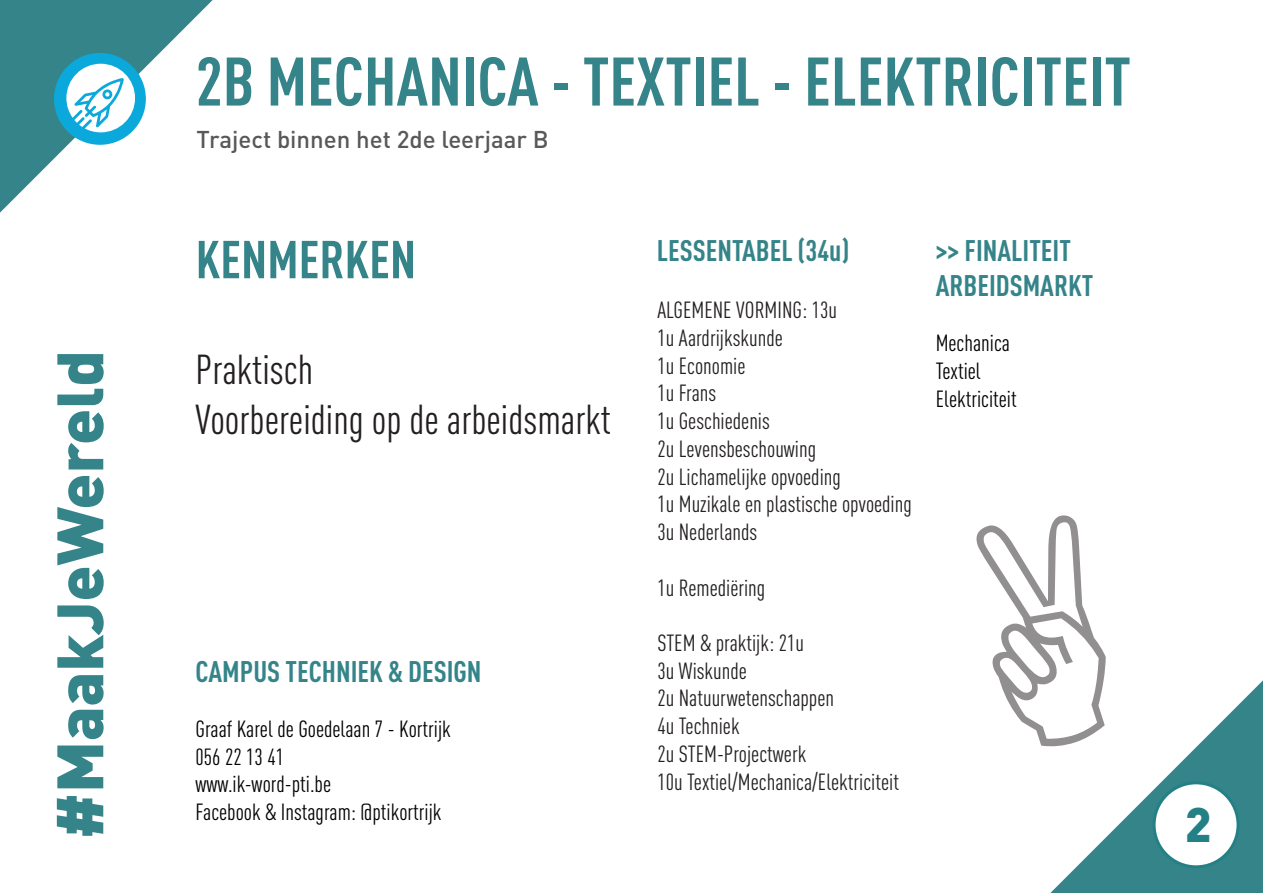
<style>
.page{position:relative;width:1263px;height:893px;background:#fff}
.page>*{position:absolute;margin:0;border:0;box-sizing:border-box;transform-origin:0 0}
.t1{font:700 condensed 67.5px "DINOT";color:#348489}
.t2{font:900 64.5px "DINOT";color:#348489}
.t3{font:700 condensed 52.5px "DINOT";color:#348489}
.t4{font:900 48px "DINOT";color:#238186}
.t5{font:condensed 41.25px "DINOT";color:#231f20}
.t6{font:700 condensed 29.4px "DINOT";color:#348489}
.t7{font:500 24px "DINOT";color:#57585a}
.t8{font:condensed 23.1px "DINOT";color:#231f20}
.t9{font:condensed 23.1px "DINOT";color:#000}
</style>
<div class="page">
<svg style="left:0;top:0;width:213px;height:213px"></svg>
<svg style="left:1050px;top:680px;width:213px;height:213px"></svg>
<svg style="left:976px;top:515px;width:130px;height:232px"></svg>
<div style="left:54px;top:53px;width:92px;height:92px;background:#0ba8db;border-radius:50%"></div>
<svg style="left:66px;top:64px;width:69px;height:68px"></svg>
<div style="left:1154px;top:783px;width:84px;height:84px;background:#fff;border-radius:50%"></div>
<div style="left:1152px;top:781px;width:87px;height:87px;border:3px solid #238186;border-radius:50%"></div>
<p class="t2" style="left:36px;top:839px;width:490px;rotate:-90deg">#MaakJeWereld</p>
<p class="t1" style="left:196px;top:41px;width:937px">2B MECHANICA - TEXTIEL - ELEKTRICITEIT</p>
<p class="t7" style="left:197px;top:123px;width:354px">Traject binnen het 2de leerjaar B</p>
<p class="t3" style="left:196px;top:228px;width:222px">KENMERKEN</p>
<p class="t5" style="left:196px;top:346px;width:119px">Praktisch</p>
<p class="t5" style="left:196px;top:395px;width:417px">Voorbereiding op de arbeidsmarkt</p>
<p class="t6" style="left:196px;top:653px;width:287px">CAMPUS TECHNIEK &amp; DESIGN</p>
<p class="t9" style="left:196px;top:715px;width:257px">Graaf Karel de Goedelaan 7 - Kortrijk</p>
<p class="t9" style="left:196px;top:743px;width:90px">056 22 13 41</p>
<p class="t9" style="left:196px;top:771px;width:137px">www.ik-word-pti.be</p>
<p class="t9" style="left:196px;top:799px;width:247px">Facebook &amp; Instagram: @ptikortrijk</p>
<p class="t6" style="left:657px;top:232px;width:194px">LESSENTABEL (34u)</p>
<p class="t8" style="left:657px;top:297px;width:181px">ALGEMENE VORMING: 13u</p>
<p class="t8" style="left:657px;top:324px;width:127px">1u Aardrijkskunde</p>
<p class="t8" style="left:657px;top:352px;width:90px">1u Economie</p>
<p class="t8" style="left:657px;top:380px;width:60px">1u Frans</p>
<p class="t8" style="left:657px;top:408px;width:114px">1u Geschiedenis</p>
<p class="t8" style="left:657px;top:435px;width:160px">2u Levensbeschouwing</p>
<p class="t8" style="left:657px;top:463px;width:185px">2u Lichamelijke opvoeding</p>
<p class="t8" style="left:657px;top:491px;width:256px">1u Muzikale en plastische opvoeding</p>
<p class="t8" style="left:657px;top:518px;width:101px">3u Nederlands</p>
<p class="t8" style="left:657px;top:574px;width:109px">1u Remediëring</p>
<p class="t8" style="left:657px;top:629px;width:148px">STEM &amp; praktijk: 21u</p>
<p class="t8" style="left:657px;top:657px;width:91px">3u Wiskunde</p>
<p class="t8" style="left:657px;top:685px;width:178px">2u Natuurwetenschappen</p>
<p class="t8" style="left:657px;top:713px;width:84px">4u Techniek</p>
<p class="t8" style="left:657px;top:740px;width:150px">2u STEM-Projectwerk</p>
<p class="t8" style="left:657px;top:768px;width:243px">10u Textiel/Mechanica/Elektriciteit</p>
<p class="t6" style="left:936px;top:232px;width:137px">&gt;&gt; FINALITEIT</p>
<p class="t6" style="left:936px;top:268px;width:159px">ARBEIDSMARKT</p>
<p class="t9" style="left:936px;top:330px;width:76px">Mechanica</p>
<p class="t9" style="left:936px;top:357px;width:47px">Textiel</p>
<p class="t9" style="left:936px;top:385px;width:83px">Elektriciteit</p>
<p class="t4" style="left:1185px;top:792px;width:28px">2</p>
</div>
